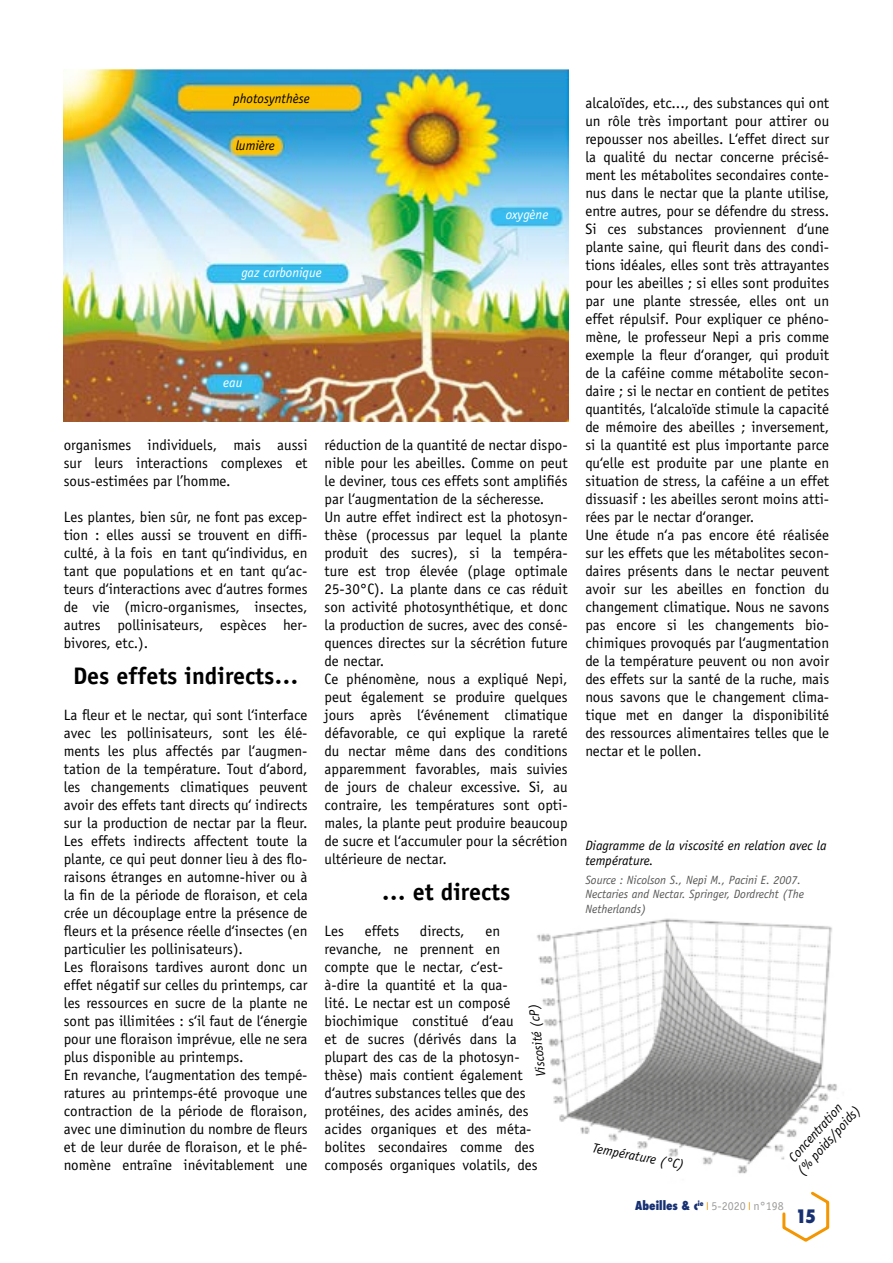
<style>
.page{position:relative;width:893px;height:1263px;background:#fff}
.page>*{position:absolute;margin:0;border:0;box-sizing:border-box;transform-origin:0 0}
.t1{font:700 24px "Officina Sans";color:#000}
.t2{font:800 condensed 18px "Futura";color:#163072}
.t3{font:15px/18px "Officina Sans";color:#000}
.t4{font:italic 13.5px/15px "Officina Sans";color:#000}
.t5{font:italic 13.5px "Officina Sans";color:#fff}
.t6{font:italic 12px/14.7px "Officina Sans";color:#575756}
.t7{font:12px "Officina Sans";color:#9d9d9c}
.s1{font-family:"Futura";font-weight:800;font-stretch:condensed;color:#163072}
</style>
<div class="page">
<svg style="left:782px;top:1191px;width:48px;height:51px"></svg>
<img style="left:537px;top:918px;width:300px;height:256px">
<img style="left:64px;top:70px;width:504px;height:351px">
<p class="t4" style="left:233px;top:91px;width:78px">photosynthèse</p>
<p class="t4" style="left:236px;top:138px;width:41px">lumière</p>
<p class="t5" style="left:241px;top:264px;width:82px">gaz carbonique</p>
<p class="t5" style="left:223px;top:374px;width:21px">eau</p>
<p class="t5" style="left:506px;top:206px;width:44px">oxygène</p>
<p class="t3" style="left:64px;top:436px;width:245px;text-align:justify">organismes individuels, mais aussi sur leurs interactions complexes et sous-estimées par l’homme.</p>
<p class="t3" style="left:64px;top:508px;width:245px;text-align:justify">Les plantes, bien sûr, ne font pas excep&shy;tion : elles aussi se trouvent en diffi&shy;culté, à la fois en tant qu‘individus, en tant que populations et en tant qu‘ac&shy;teurs d‘interactions avec d‘autres formes de vie (micro-organismes, insectes, autres pollinisateurs, espèces her&shy;bivores, etc.).</p>
<h1 class="t1" style="left:73px;top:661px;width:227px">Des effets indirects…</h1>
<p class="t3" style="left:64px;top:706px;width:245px">La fleur et le nectar, qui sont l‘interface avec les pollinisateurs, sont les élé&shy;ments les plus affectés par l‘augmen&shy;tation de la température. Tout d‘abord, les changements climatiques peuvent avoir des effets tant directs qu‘ indirects sur la production de nectar par la fleur.<br>Les effets indirects affectent toute la plante, ce qui peut donner lieu à des flo&shy;raisons étranges en automne-hiver ou à la fin de la période de floraison, et cela crée un découplage entre la présence de fleurs et la présence réelle d‘insectes (en particulier les pollinisateurs).<br>Les floraisons tardives auront donc un effet négatif sur celles du printemps, car les ressources en sucre de la plante ne sont pas illimitées : s‘il faut de l‘énergie pour une floraison imprévue, elle ne sera plus disponible au printemps.<br>En revanche, l‘augmentation des tempé&shy;ratures au printemps-été provoque une contraction de la période de floraison, avec une diminution du nombre de fleurs et de leur durée de floraison, et le phé&shy;nomène entraîne inévitablement une</p>
<p class="t3" style="left:325px;top:436px;width:245px">réduction de la quantité de nectar dispo&shy;nible pour les abeilles. Comme on peut le deviner, tous ces effets sont amplifiés par l‘augmentation de la sécheresse.<br>Un autre effet indirect est la photosyn&shy;thèse (processus par lequel la plante produit des sucres), si la tempéra&shy;ture est trop élevée (plage optimale 25-30°C). La plante dans ce cas réduit son activité photosynthétique, et donc la production de sucres, avec des consé&shy;quences directes sur la sécrétion future de nectar.<br>Ce phénomène, nous a expliqué Nepi, peut également se produire quelques jours après l‘événement climatique défavorable, ce qui explique la rareté du nectar même dans des conditions apparemment favorables, mais suivies de jours de chaleur excessive. Si, au contraire, les températures sont opti&shy;males, la plante peut produire beaucoup de sucre et l‘accumuler pour la sécrétion ultérieure de nectar.</p>
<h1 class="t1" style="left:382px;top:877px;width:130px">… et directs</h1>
<p class="t3" style="left:325px;top:922px;width:21px">Les</p>
<p class="t3" style="left:365px;top:922px;width:36px">effets</p>
<p class="t3" style="left:420px;top:922px;width:46px">directs,</p>
<p class="t3" style="left:325px;top:922px;width:215px;text-indent:161px">en revanche, ne prennent en compte que le nectar, c‘est&shy;à-dire la quantité et la qua-<br>lité. Le nectar est un composé biochimique constitué d‘eau<br>et de sucres (dérivés dans la plupart des cas de la photosyn&shy;thèse) mais contient également d‘autres substances telles que des protéines, des acides aminés, des acides organiques et des méta&shy;bolites secondaires comme des composés organiques volatils, des</p>
<p class="t4" style="left:534px;top:1077px;width:75px;rotate:-96deg">Viscosité (cP)</p>
<p class="t3" style="left:585px;top:94px;width:245px">alcaloïdes, etc..., des substances qui ont un rôle très important pour attirer ou repousser nos abeilles. L‘effet direct sur la qualité du nectar concerne précisé&shy;ment les métabolites secondaires conte&shy;nus dans le nectar que la plante utilise, entre autres, pour se défendre du stress.<br>Si ces substances proviennent d‘une plante saine, qui fleurit dans des condi&shy;tions idéales, elles sont très attrayantes pour les abeilles ; si elles sont produites par une plante stressée, elles ont un effet répulsif. Pour expliquer ce phéno&shy;mène, le professeur Nepi a pris comme exemple la fleur d‘oranger, qui produit de la caféine comme métabolite secon&shy;daire ; si le nectar en contient de petites quantités, l‘alcaloïde stimule la capacité de mémoire des abeilles ; inversement, si la quantité est plus importante parce qu‘elle est produite par une plante en situation de stress, la caféine a un effet dissuasif : les abeilles seront moins atti&shy;rées par le nectar d‘oranger.<br>Une étude n‘a pas encore été réalisée sur les effets que les métabolites secon&shy;daires présents dans le nectar peuvent avoir sur les abeilles en fonction du changement climatique. Nous ne savons pas encore si les changements bio&shy;chimiques provoqués par l‘augmentation de la température peuvent ou non avoir des effets sur la santé de la ruche, mais nous savons que le changement clima&shy;tique met en danger la disponibilité des ressources alimentaires telles que le nectar et le pollen.</p>
<p class="t4" style="left:585px;top:838px;width:243px">Diagramme de la viscosité en relation avec la température.</p>
<p class="t6" style="left:585px;top:872px;width:220px">Source : Nicolson S., Nepi M., Pacini E. 2007.<br>Nectaries and Nectar. Springer, Dordrecht (The<br>Netherlands)</p>
<p class="t4" style="left:594px;top:1140px;width:95px;rotate:11deg">Température (°C)</p>
<p class="t4" style="left:783px;top:1157px;width:89px;rotate:-48deg">Concentration (% poids/poids)</p>
<p class="t7" style="left:635px;top:1198px;width:150px"><span class="s1">Abeilles &amp; c</span><sup>ie</sup> <sup>|</sup> 5-2020 <sup>|</sup> n°198</p>
<p class="t2" style="left:795px;top:1204px;width:22px">15</p>
</div>
